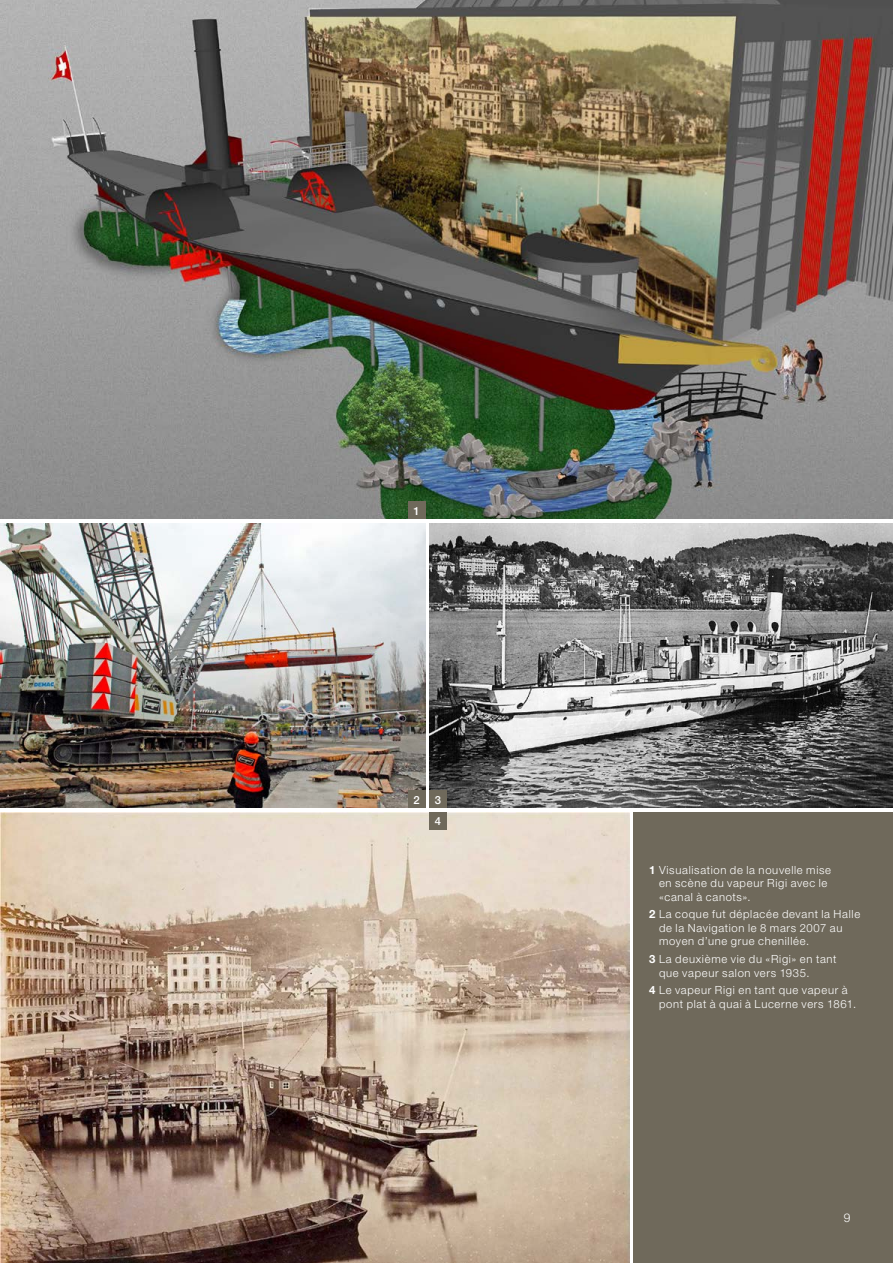
<style>
.page{position:relative;width:893px;height:1263px;background:#fff}
.page>*{position:absolute;margin:0;border:0;box-sizing:border-box;transform-origin:0 0}
.t1{font:300 12px "Helvetica Neue";color:#fff}
.t2{font:300 11.25px/13.5px "Helvetica Neue";letter-spacing:.06em;color:#fff}
.t3{font:500 11.25px/21.3px "Helvetica Neue";color:#fff}
.s1{font-weight:700;font-size:11.4px}
</style>
<div class="page">
<img style="left:0;top:812px;width:629px;height:451px">
<img style="left:0;top:0;width:893px;height:519px">
<img style="left:0;top:523px;width:425px;height:285px">
<img style="left:429px;top:523px;width:464px;height:285px">
<div style="left:408px;top:502px;width:17px;height:17px;background:#6f695b"></div>
<div style="left:408px;top:791px;width:17px;height:17px;background:#6f695b"></div>
<div style="left:429px;top:791px;width:17px;height:17px;background:#6f695b"></div>
<div style="left:429px;top:812px;width:17px;height:17px;background:#6f695b"></div>
<div style="left:634px;top:812px;width:259px;height:451px;background:#6f695b"></div>
<p class="t3" style="left:414px;top:500px;width:8px">1</p>
<p class="t3" style="left:414px;top:789px;width:8px">2</p>
<p class="t3" style="left:435px;top:789px;width:8px">3<br>4</p>
<p class="t2" style="left:659px;top:862px;width:173px;text-indent:-10px"><span class="s1">1</span> Visualisation de la nouvelle mise en scène du vapeur Rigi avec le «canal à canots».</p>
<p class="t2" style="left:659px;top:907px;width:203px;text-indent:-10px"><span class="s1">2</span> La coque fut déplacée devant la Halle de la Navigation le 8 mars 2007 au moyen d’une grue chenillée.</p>
<p class="t2" style="left:659px;top:952px;width:179px;text-indent:-10px"><span class="s1">3</span> La deuxième vie du «Rigi» en tant que vapeur salon vers 1935.</p>
<p class="t2" style="left:659px;top:983px;width:199px;text-indent:-10px"><span class="s1">4</span> Le vapeur Rigi en tant que vapeur à pont plat à quai à Lucerne vers 1861.</p>
<p class="t1" style="left:844px;top:1211px;width:8px">9</p>
</div>
